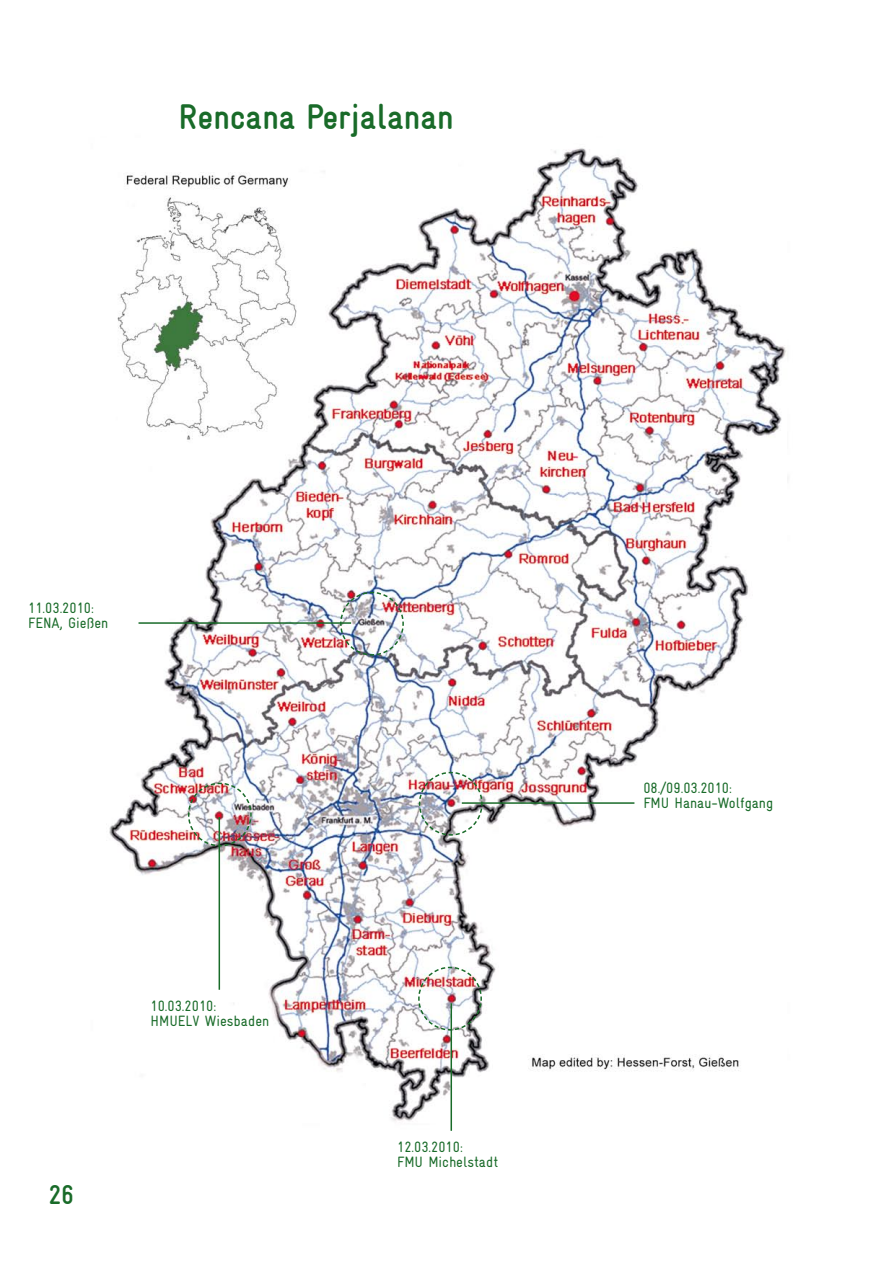
<style>
.page{position:relative;width:893px;height:1263px;background:#fff}
.page>*{position:absolute;margin:0;border:0;box-sizing:border-box;transform-origin:0 0}
.t1{font:700 36px "Gravur Condensed";color:#196b29}
.t2{font:700 27px "Gravur Condensed";color:#196b29}
.t3{font:condensed 15px/15px "Gravur";color:#196b29}
</style>
<div class="page">
<img style="left:109px;top:148px;width:677px;height:973px">
<img style="left:418px;top:771px;width:65px;height:65px">
<hr style="left:462px;top:802px;width:172px;height:2px;background:#196b29">
<hr style="left:219px;top:817px;width:1px;height:173px;background:#196b29">
<img style="left:187px;top:782px;width:65px;height:65px">
<img style="left:339px;top:591px;width:66px;height:65px">
<hr style="left:139px;top:622px;width:212px;height:2px;background:#196b29">
<img style="left:417px;top:966px;width:66px;height:65px">
<hr style="left:450px;top:1003px;width:2px;height:128px;background:#196b29">
<h1 class="t1" style="left:179px;top:97px;width:277px">Rencana Perjalanan</h1>
<p class="t3" style="left:28px;top:600px;width:82px">11.03.2010:<br>FENA, Gießen</p>
<h2 class="t2" style="left:49px;top:1180px;width:26px">26</h2>
<p class="t3" style="left:151px;top:998px;width:120px">10.03.2010:<br>HMUELV Wiesbaden</p>
<p class="t3" style="left:397px;top:1139px;width:102px">12.03.2010:<br>FMU Michelstadt</p>
<p class="t3" style="left:643px;top:781px;width:131px">08./09.03.2010:<br>FMU Hanau-Wolfgang</p>
</div>
